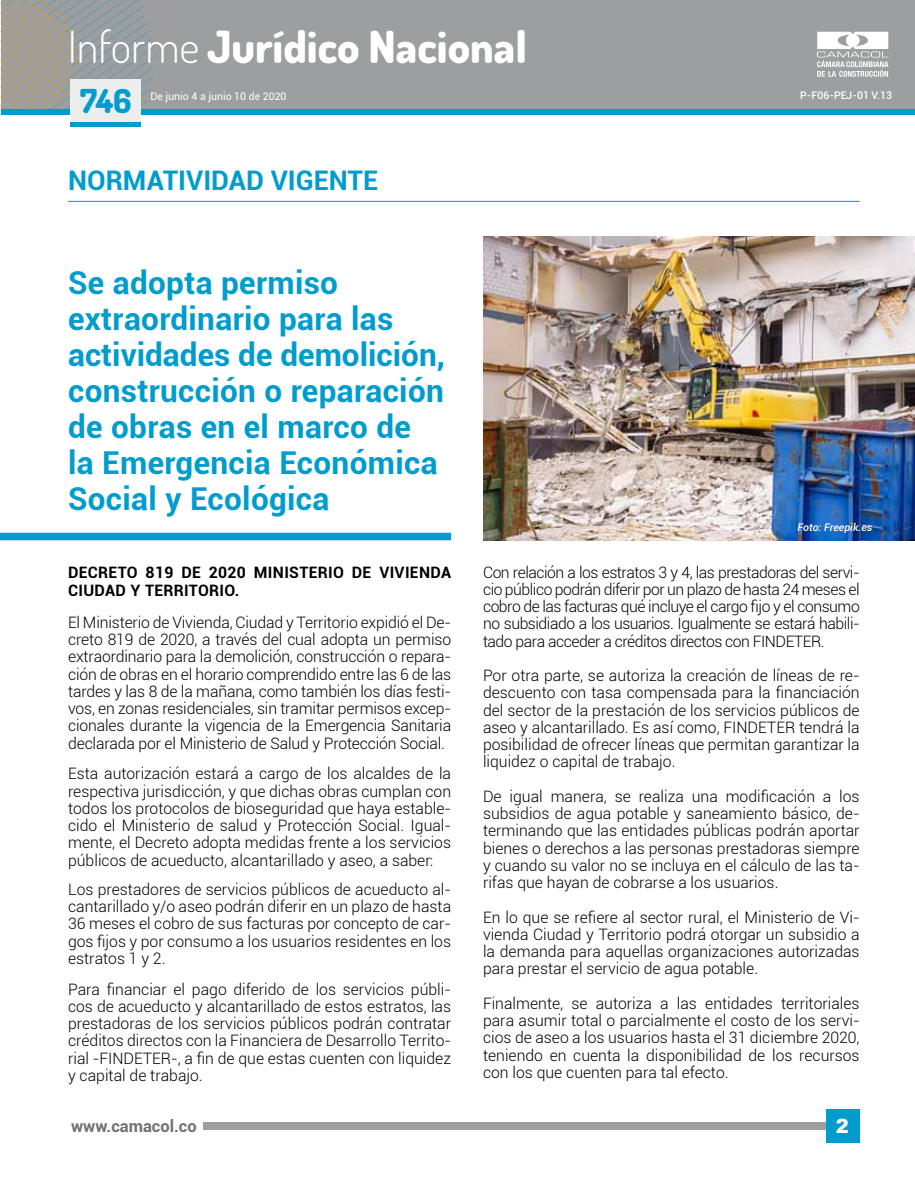
<style>
.page{position:relative;width:915px;height:1191px;background:#fff}
.page>*{position:absolute;margin:0;border:0;box-sizing:border-box;transform-origin:0 0}
.t1{font:800 44.25px "Dosis";color:#fff}
.t2{font:800 33px "Dosis";color:#009cce}
.t3{font:700 31.5px/36px "Roboto";letter-spacing:.01em;color:#009cce}
.t4{font:700 27px "Roboto";color:#009cce}
.t5{font:900 19.5px "Roboto";color:#fff}
.t6{font:900 19.5px "Arial";color:#fff}
.t7{font:700 16.5px "Roboto";color:#707172}
.t8{font:300 15.75px/17.2px "Roboto";color:#000;text-align:justify}
.t9{font:700 15.75px "Roboto";letter-spacing:.02em;color:#000}
.t10{font:10.5px "Roboto";color:#fff}
.t11{font:500 10.5px "Roboto";color:#fff}
.t12{font:italic 500 10.5px "Roboto";color:#fff}
.s1{font-weight:300}
</style>
<div class="page">
<div style="left:203px;top:1122px;width:655px;height:7px;background:#9c9e9f"></div>
<div style="left:825px;top:1109px;width:33px;height:34px;background:#009cce"></div>
<div style="left:1px;top:0;width:913px;height:108px;background:#9c9e9f"></div>
<div style="left:1px;top:109px;width:913px;height:5px;background:#009cce"></div>
<svg style="left:1px;top:0;width:158px;height:109px"></svg>
<svg style="left:817px;top:32px;width:71px;height:45px"></svg>
<div style="left:70px;top:122px;width:70px;height:5px;background:#009cce"></div>
<div style="left:70px;top:79px;width:70px;height:43px;background:#eceded"></div>
<img style="left:483px;top:236px;width:431px;height:304px">
<div style="left:0;top:533px;width:451px;height:7px;background:#009cce"></div>
<hr style="left:68px;top:201px;width:791px;height:1px;background:#009cce">
<h1 class="t1" style="left:68px;top:18px;width:460px"><span class="s1">Informe</span> Jurídico Nacional</h1>
<h2 class="t2" style="left:80px;top:80px;width:53px">746</h2>
<p class="t10" style="left:150px;top:89px;width:138px">De junio 4 a junio 10 de 2020</p>
<h3 class="t4" style="left:68px;top:162px;width:108px">Normativi</h3>
<h3 class="t4" style="left:211px;top:162px;width:152px">dad Vigente</h3>
<h3 class="t3" style="left:68px;top:263px;width:378px">Se adopta permiso extraordinario para las actividades de demolición, construcción o reparación de obras en el marco de<br>la Emergencia Económica<br>Social y Ecológica</h3>
<p class="t11" style="left:800px;top:87px;width:93px">P-F06-PEJ-01 V.13</p>
<p class="t12" style="left:797px;top:520px;width:76px">Foto: Freepik.es</p>
<p class="t9" style="left:68px;top:561px;width:225px">Decreto 819 de 2020 Mi niste</p>
<p class="t9" style="left:318px;top:561px;width:80px">rio de Vivie</p>
<p class="t9" style="left:419px;top:561px;width:34px">nda</p>
<p class="t9" style="left:68px;top:579px;width:173px">ciudad y territorio.</p>
<p class="t8" style="left:68px;top:613px;width:384px">El Ministerio de Vivienda, Ciudad y Territorio expidió el De&shy;creto 819 de 2020, a través del cual adopta un permiso extraordinario para la demolición, construcción o repara&shy;ción de obras en el horario comprendido entre las 6 de las tardes y las 8 de la mañana, como también los días festi&shy;vos, en zonas residenciales, sin tramitar permisos excep&shy;cionales durante la vigencia de la Emergencia Sanitaria declarada por el Ministerio de Salud y Protección Social.</p>
<p class="t8" style="left:68px;top:764px;width:384px">Esta autorización estará a cargo de los alcaldes de la respectiva jurisdicción, y que dichas obras cumplan con todos los protocolos de bioseguridad que haya estable&shy;cido el Ministerio de salud y Protección Social. Igual&shy;mente, el Decreto adopta medidas frente a los servicios públicos de acueducto, alcantarillado y aseo, a saber:</p>
<p class="t8" style="left:68px;top:880px;width:384px">Los prestadores de servicios públicos de acueducto al&shy;cantarillado y/o aseo podrán diferir en un plazo de hasta 36 meses el cobro de sus facturas por concepto de car&shy;gos fijos y por consumo a los usuarios residentes en los estratos 1 y 2.</p>
<p class="t8" style="left:68px;top:980px;width:384px">Para financiar el pago diferido de los servicios públi&shy;cos de acueducto y alcantarillado de estos estratos, las prestadoras de los servicios públicos podrán contratar créditos directos con la Financiera de Desarrollo Territo&shy;rial -FINDETER-, a fin de que estas cuenten con liquidez y capital de trabajo.</p>
<p class="t8" style="left:483px;top:563px;width:378px">Con relación a los estratos 3 y 4, las prestadoras del servi&shy;cio público podrán diferir por un plazo de hasta 24 meses el cobro de las facturas qué incluye el cargo fijo y el consumo no subsidiado a los usuarios. Igualmente se estará habili&shy;tado para acceder a créditos directos con FINDETER.</p>
<p class="t8" style="left:483px;top:666px;width:378px">Por otra parte, se autoriza la creación de líneas de re&shy;descuento con tasa compensada para la financiación del sector de la prestación de los servicios públicos de aseo y alcantarillado. Es así como, FINDETER tendrá la posibilidad de ofrecer líneas que permitan garantizar la liquidez o capital de trabajo.</p>
<p class="t8" style="left:483px;top:787px;width:378px">De igual manera, se realiza una modificación a los subsidios de agua potable y saneamiento básico, de&shy;terminando que las entidades públicas podrán aportar bienes o derechos a las personas prestadoras siempre y cuando su valor no se incluya en el cálculo de las ta&shy;rifas que hayan de cobrarse a los usuarios.</p>
<p class="t8" style="left:483px;top:908px;width:378px">En lo que se refiere al sector rural, el Ministerio de Vi&shy;vienda Ciudad y Territorio podrá otorgar un subsidio a la demanda para aquellas organizaciones autorizadas para prestar el servicio de agua potable.</p>
<p class="t8" style="left:483px;top:994px;width:378px">Finalmente, se autoriza a las entidades territoriales para asumir total o parcialmente el costo de los servi&shy;cios de aseo a los usuarios hasta el 31 diciembre 2020, teniendo en cuenta la disponibilidad de los recursos con los que cuenten para tal efecto.</p>
<p class="t6" style="left:835px;top:1111px;width:15px">2</p>
<p class="t7" style="left:71px;top:1114px;width:127px">www.camacol.co</p>
<p class="t5" style="left:836px;top:1114px;width:13px">1</p>
</div>
